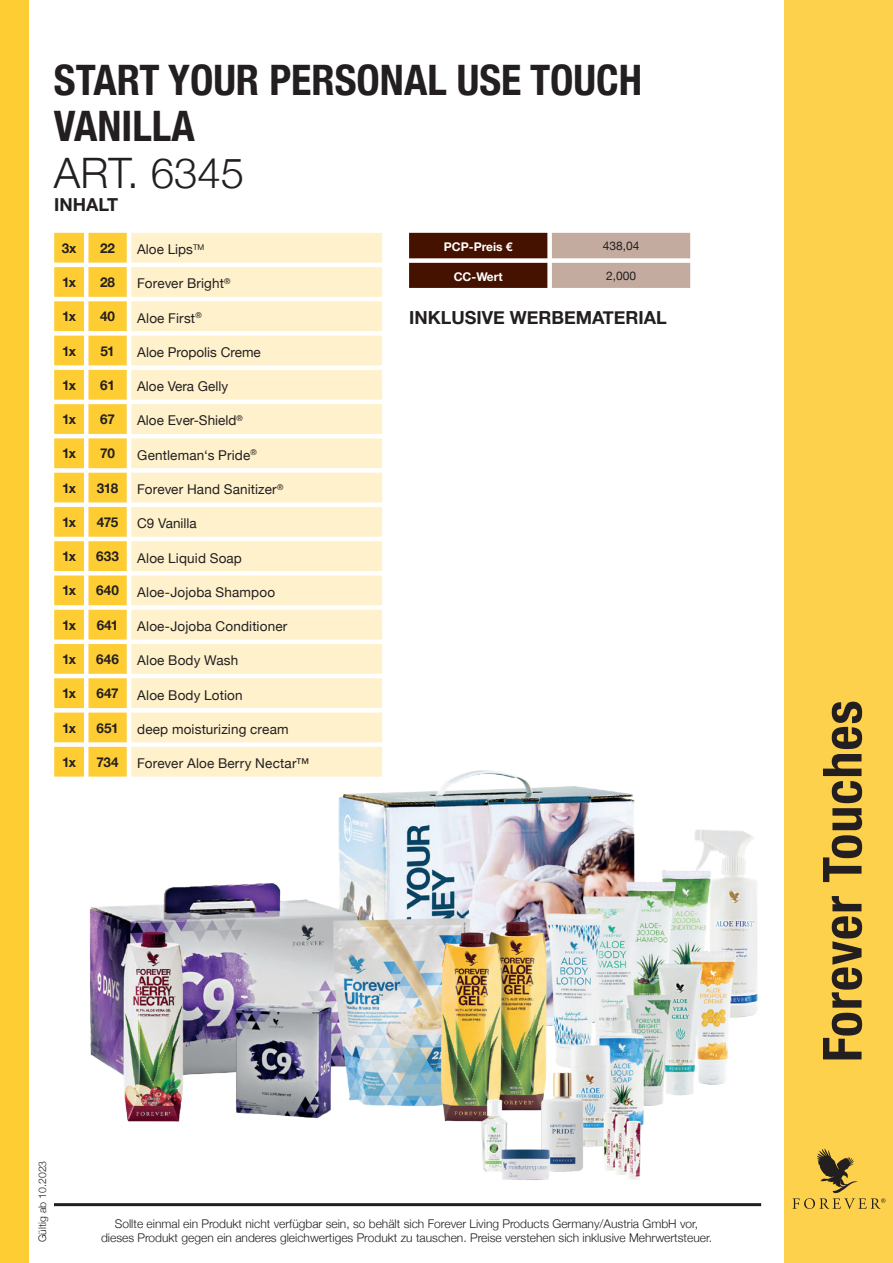
<style>
.page{position:relative;width:893px;height:1263px;background:#fff}
.page>*{position:absolute;margin:0;border:0;box-sizing:border-box;transform-origin:0 0}
.t1{font:700 condensed 54px "Helvetica Neue";letter-spacing:.02em;color:#231f20}
.t2{font:700 condensed 42px/46.5px "Helvetica Neue";color:#231f20}
.t3{font:300 42px "Helvetica Neue";color:#231f20}
.t4{font:700 18px "Helvetica Neue";color:#231f20}
.t5{font:700 18px "Helvetica Neue LT Std";color:#231f20}
.t6{font:13.5px "Helvetica Neue";letter-spacing:.01em;color:#231f20}
.t7{font:700 13.5px "Helvetica Neue";letter-spacing:-.04em;color:#231f20}
.t8{font:300 12px "Helvetica Neue";color:#231f20}
.t9{font:700 12px "Helvetica Neue";color:#fff}
.t10{font:12px "Helvetica Neue";color:#231f20}
.t11{font:300 10.5px "Helvetica Neue";color:#231f20}
</style>
<div class="page">
<div style="left:784px;top:0;width:109px;height:1263px;background:#fed14c"></div>
<svg style="left:792px;top:1149px;width:93px;height:60px"></svg>
<div style="left:0;top:0;width:29px;height:1263px;background:#fecd33"></div>
<hr style="left:54px;top:1203px;width:707px;height:3px;background:#231f20">
<img style="left:89px;top:770px;width:736px;height:418px">
<svg style="left:409px;top:233px;width:281px;height:55px;background:#8f6e60"></svg>
<svg style="left:54px;top:233px;width:73px;height:544px;background:#fed658"></svg>
<svg style="left:131px;top:233px;width:251px;height:544px;background:#fef2d2"></svg>
<h2 class="t2" style="left:54px;top:54px;width:590px">START YOUR PERSONAL USE TOUCH<br>VANILLA</h2>
<h2 class="t3" style="left:54px;top:139px;width:192px">ART. 6345</h2>
<h3 class="t5" style="left:54px;top:194px;width:65px">INHALT</h3>
<p class="t9" style="left:444px;top:237px;width:70px">PCP-Preis €</p>
<p class="t10" style="left:603px;top:237px;width:38px">438,04</p>
<p class="t9" style="left:454px;top:267px;width:51px">CC-Wert</p>
<p class="t10" style="left:606px;top:267px;width:32px">2,000</p>
<p class="t7" style="left:62px;top:237px;width:16px">3x</p>
<p class="t7" style="left:100px;top:237px;width:17px">22</p>
<p class="t6" style="left:137px;top:240px;width:69px">Aloe Lips<sup>TM</sup></p>
<p class="t7" style="left:62px;top:272px;width:16px">1x</p>
<p class="t7" style="left:100px;top:272px;width:17px">28</p>
<p class="t6" style="left:137px;top:274px;width:95px">Forever Bright<sup>®</sup></p>
<p class="t7" style="left:62px;top:306px;width:16px">1x</p>
<p class="t7" style="left:100px;top:306px;width:17px">40</p>
<p class="t6" style="left:137px;top:308px;width:66px">Aloe First<sup>®</sup></p>
<p class="t7" style="left:62px;top:340px;width:16px">1x</p>
<p class="t7" style="left:100px;top:340px;width:16px">51</p>
<p class="t6" style="left:137px;top:342px;width:125px">Aloe Propolis Creme</p>
<p class="t7" style="left:62px;top:374px;width:16px">1x</p>
<p class="t7" style="left:100px;top:374px;width:16px">61</p>
<p class="t6" style="left:137px;top:377px;width:92px">Aloe Vera Gelly</p>
<p class="t7" style="left:62px;top:409px;width:16px">1x</p>
<p class="t7" style="left:100px;top:409px;width:16px">67</p>
<p class="t6" style="left:137px;top:411px;width:107px">Aloe Ever-Shield<sup>®</sup></p>
<p class="t7" style="left:62px;top:443px;width:16px">1x</p>
<p class="t7" style="left:100px;top:443px;width:16px">70</p>
<p class="t6" style="left:137px;top:445px;width:121px">Gentleman‘s Pride<sup>®</sup></p>
<p class="t7" style="left:62px;top:477px;width:16px">1x</p>
<p class="t7" style="left:97px;top:477px;width:23px">318</p>
<p class="t6" style="left:137px;top:479px;width:148px">Forever Hand Sanitizer<sup>®</sup></p>
<p class="t7" style="left:62px;top:511px;width:16px">1x</p>
<p class="t7" style="left:97px;top:511px;width:23px">475</p>
<p class="t6" style="left:137px;top:514px;width:61px">C9 Vanilla</p>
<p class="t7" style="left:62px;top:546px;width:16px">1x</p>
<p class="t7" style="left:96px;top:546px;width:24px">633</p>
<p class="t6" style="left:137px;top:548px;width:106px">Aloe Liquid Soap</p>
<p class="t7" style="left:62px;top:580px;width:16px">1x</p>
<p class="t7" style="left:96px;top:580px;width:24px">640</p>
<p class="t6" style="left:137px;top:582px;width:139px">Aloe-Jojoba Shampoo</p>
<p class="t7" style="left:62px;top:614px;width:16px">1x</p>
<p class="t7" style="left:97px;top:614px;width:23px">641</p>
<p class="t6" style="left:137px;top:616px;width:152px">Aloe-Jojoba Conditioner</p>
<p class="t7" style="left:62px;top:649px;width:16px">1x</p>
<p class="t7" style="left:96px;top:649px;width:24px">646</p>
<p class="t6" style="left:137px;top:651px;width:103px">Aloe Body Wash</p>
<p class="t7" style="left:62px;top:683px;width:16px">1x</p>
<p class="t7" style="left:97px;top:683px;width:24px">647</p>
<p class="t6" style="left:137px;top:685px;width:107px">Aloe Body Lotion</p>
<p class="t7" style="left:62px;top:717px;width:16px">1x</p>
<p class="t7" style="left:97px;top:717px;width:24px">651</p>
<p class="t6" style="left:137px;top:719px;width:153px">deep moisturizing cream</p>
<p class="t7" style="left:62px;top:751px;width:16px">1x</p>
<p class="t7" style="left:96px;top:751px;width:24px">734</p>
<p class="t6" style="left:137px;top:754px;width:174px">Forever Aloe Berry Nectar™</p>
<h3 class="t4" style="left:409px;top:303px;width:259px">INKLUSIVE WERBEMATERIAL</h3>
<p class="t11" style="left:34px;top:1242px;width:83px;rotate:-90deg">Gültig ab 10.2023</p>
<p class="t8" style="left:115px;top:1214px;width:585px">Sollte einmal ein Produkt nicht verfügbar sein, so behält sich Forever Living Products Germany/Austria GmbH vor,</p>
<p class="t8" style="left:101px;top:1228px;width:612px">dieses Produkt gegen ein anderes gleichwertiges Produkt zu tauschen. Preise verstehen sich inklusive Mehrwertsteuer.</p>
<h1 class="t1" style="left:797px;top:1062px;width:363px;rotate:-90deg">Forever Touches</h1>
</div>
